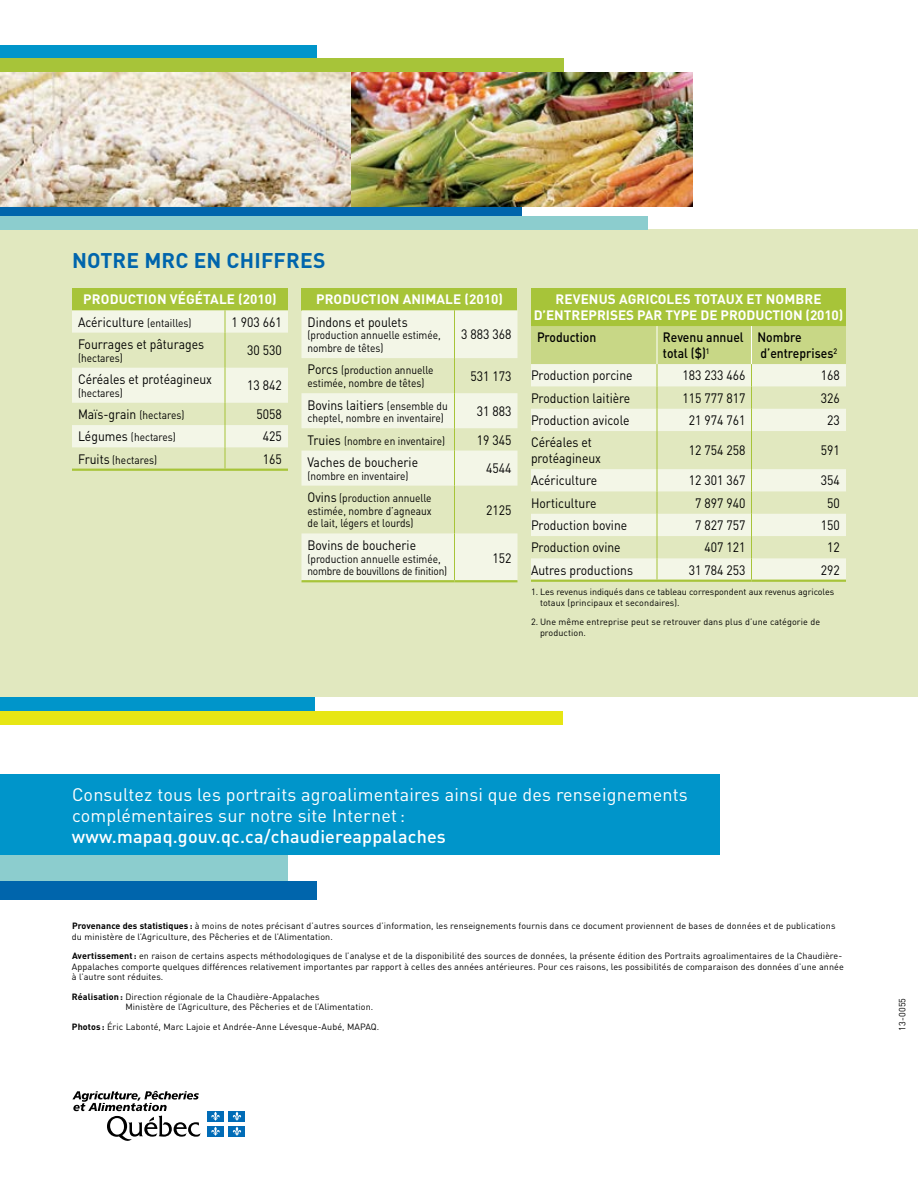
<style>
.page{position:relative;width:918px;height:1188px;background:#fff}
.page>*{position:absolute;margin:0;border:0;box-sizing:border-box;transform-origin:0 0}
.t1{font:700 21px "DINOT";letter-spacing:.01em;color:#0065ac}
.t2{font:18px/21px "DINOT";letter-spacing:.01em;color:#fff}
.TD{font:13.5px/15.8px "DINOT";color:#000;scale:.9 1}
.TH{font:700 13.5px/15.8px "DINOT";letter-spacing:.01em;color:#fff;text-align:center}
.TR{font:500 13.5px/15.8px "DINOT";color:#000;scale:.9 1}
.TD-2{font:11.25px/12.8px "DINOT";color:#000;scale:.9 1}
.TD-3{font:11.25px/12.8px "DINOT";letter-spacing:-.02em;color:#000;scale:.9 1}
.TR-2{font:9px/10.5px "DINOT";letter-spacing:.01em;color:#000}
.Note{font:9px/10.5px "DINOT";letter-spacing:.01em;color:#000}
.s1{font-size:11.25px}
.s2{font-size:13.5px}
.s3{font-weight:500}
.s4{font-weight:700}
</style>
<div class="page">
<div style="left:0;top:230px;width:918px;height:468px;background:#e1e8bf"></div>
<div style="left:0;top:207px;width:522px;height:9px;background:#0065ac"></div>
<div style="left:0;top:216px;width:648px;height:14px;background:#8ccdce"></div>
<div style="left:0;top:698px;width:315px;height:13px;background:#0095ca"></div>
<div style="left:0;top:711px;width:562px;height:13px;background:#e7e614"></div>
<div style="left:0;top:774px;width:720px;height:81px;background:#0095ca"></div>
<div style="left:0;top:855px;width:288px;height:27px;background:#8ccdce"></div>
<div style="left:0;top:882px;width:316px;height:18px;background:#0065ac"></div>
<div style="left:0;top:45px;width:316px;height:13px;background:#0095ca"></div>
<div style="left:0;top:58px;width:564px;height:14px;background:#a7c439"></div>
<img style="left:0;top:72px;width:693px;height:135px">
<div style="left:531px;top:288px;width:315px;height:38px;background:#a7c439"></div>
<svg style="left:531px;top:431px;width:315px;height:149px"></svg>
<hr style="left:531px;top:580px;width:126px;height:2px;background:#a7c439">
<hr style="left:657px;top:580px;width:95px;height:2px;background:#a7c439">
<hr style="left:752px;top:580px;width:94px;height:2px;background:#a7c439">
<svg style="left:531px;top:326px;width:315px;height:105px"></svg>
<hr style="left:657px;top:431px;width:1px;height:38px;background:#a7c439">
<hr style="left:751px;top:431px;width:1px;height:38px;background:#a7c439">
<svg style="left:657px;top:469px;width:1px;height:111px"></svg>
<svg style="left:751px;top:469px;width:1px;height:111px"></svg>
<div style="left:302px;top:288px;width:216px;height:22px;background:#a7c439"></div>
<svg style="left:302px;top:310px;width:216px;height:270px;fill:#f3f6e7"></svg>
<hr style="left:454px;top:310px;width:1px;height:48px;background:#a7c439">
<hr style="left:454px;top:358px;width:1px;height:35px;background:#a7c439">
<hr style="left:454px;top:393px;width:1px;height:35px;background:#a7c439">
<svg style="left:454px;top:428px;width:1px;height:23px"></svg>
<hr style="left:454px;top:451px;width:1px;height:35px;background:#a7c439">
<hr style="left:454px;top:486px;width:1px;height:47px;background:#a7c439">
<hr style="left:454px;top:533px;width:1px;height:47px;background:#a7c439">
<hr style="left:302px;top:580px;width:152px;height:2px;background:#a7c439">
<hr style="left:454px;top:580px;width:64px;height:2px;background:#a7c439">
<div style="left:72px;top:288px;width:216px;height:22px;background:#a7c439"></div>
<svg style="left:72px;top:310px;width:216px;height:159px"></svg>
<hr style="left:72px;top:469px;width:153px;height:2px;background:#a7c439">
<hr style="left:225px;top:469px;width:63px;height:2px;background:#a7c439">
<img style="left:72px;top:1090px;width:173px;height:51px">
<h3 class="t1" style="left:72px;top:246px;width:255px">NOTRE MRC EN CHIFFRES</h3>
<p class="TH" style="left:83px;top:291px;width:195px">PRODUCTION VÉGÉTALE (2010)</p>
<p class="TD" style="left:78px;top:313px;width:128px">Acériculture <span class="s1">(entailles)</span></p>
<p class="TD" style="left:232px;top:313px;width:58px">1 903 661</p>
<p class="TD" style="left:78px;top:336px;width:142px">Fourrages et pâturages</p>
<p class="TD-2" style="left:78px;top:351px;width:51px">(hectares)</p>
<p class="TD" style="left:247px;top:342px;width:40px">30 530</p>
<p class="TD" style="left:78px;top:371px;width:151px">Céréales et protéagineux</p>
<p class="TD-2" style="left:78px;top:386px;width:51px">(hectares)</p>
<p class="TD" style="left:247px;top:377px;width:40px">13 842</p>
<p class="TD" style="left:78px;top:406px;width:120px">Maïs-grain <span class="s1">(hectares)</span></p>
<p class="TD" style="left:257px;top:406px;width:30px">5058</p>
<p class="TD-2" style="left:78px;top:430px;width:110px"><span class="s2">Légumes</span> (hectares)</p>
<p class="TD" style="left:263px;top:428px;width:23px">425</p>
<p class="TD-2" style="left:78px;top:453px;width:90px"><span class="s2">Fruits</span> (hectares)</p>
<p class="TD" style="left:263px;top:450px;width:23px">165</p>
<p class="TH" style="left:316px;top:291px;width:188px">PRODUCTION ANIMALE (2010)</p>
<p class="TD" style="left:308px;top:313px;width:113px">Dindons et poulets</p>
<p class="TD-2" style="left:308px;top:328px;width:150px">(production annuelle estimée, nombre de têtes)</p>
<p class="TD" style="left:461px;top:326px;width:58px">3 883 368</p>
<p class="TD-2" style="left:308px;top:364px;width:142px"><span class="s2">Porcs</span> (production annuelle estimée, nombre de têtes)</p>
<p class="TD" style="left:470px;top:368px;width:47px">531 173</p>
<p class="TD" style="left:308px;top:396px;width:157px">Bovins laitiers <span class="s1">(ensemble du</span></p>
<p class="TD-2" style="left:308px;top:411px;width:153px">cheptel, nombre en inventaire)</p>
<p class="TD" style="left:477px;top:403px;width:40px">31 883</p>
<p class="TD-2" style="left:308px;top:434px;width:154px"><span class="s2">Truies</span> (nombre en inventaire)</p>
<p class="TD" style="left:477px;top:431px;width:40px">19 345</p>
<p class="TD" style="left:308px;top:454px;width:124px">Vaches de boucherie</p>
<p class="TD-2" style="left:308px;top:469px;width:114px">(nombre en inventaire)</p>
<p class="TD" style="left:486px;top:460px;width:30px">4544</p>
<p class="TD-2" style="left:307px;top:491px;width:140px;text-align:justify"><span class="s2">Ovins</span> (production annuelle estimée, nombre d’agneaux de lait, légers et lourds)</p>
<p class="TD" style="left:486px;top:501px;width:30px">2125</p>
<p class="TD" style="left:308px;top:536px;width:122px">Bovins de boucherie</p>
<p class="TD-3" style="left:308px;top:552px;width:157px">(production annuelle estimée, nombre de bouvillons de finition)</p>
<p class="TD" style="left:492px;top:549px;width:23px">152</p>
<p class="TH" style="left:534px;top:291px;width:311px">REVENUS AGRICOLES TOTAUX ET NOMBRE<br>D’ENTREPRISES PAR TYPE DE PRODUCTION (2010)</p>
<p class="TR" style="left:537px;top:329px;width:68px">Production</p>
<p class="TR" style="left:663px;top:329px;width:91px">Revenu annuel total ($)<sup>1</sup></p>
<p class="TR" style="left:758px;top:329px;width:90px">Nombre d’entreprises<sup>2</sup></p>
<p class="TD" style="left:531px;top:367px;width:114px">Production porcine</p>
<p class="TD" style="left:682px;top:367px;width:72px">183 233 466</p>
<p class="TD" style="left:821px;top:367px;width:23px">168</p>
<p class="TD" style="left:531px;top:389px;width:112px">Production laitière</p>
<p class="TD" style="left:682px;top:389px;width:72px">115 777 817</p>
<p class="TD" style="left:821px;top:389px;width:23px">326</p>
<p class="TD" style="left:531px;top:412px;width:111px">Production avicole</p>
<p class="TD" style="left:689px;top:412px;width:65px">21 974 761</p>
<p class="TD" style="left:827px;top:412px;width:16px">23</p>
<p class="TD" style="left:531px;top:434px;width:79px">Céréales et protéagineux</p>
<p class="TD" style="left:689px;top:442px;width:65px">12 754 258</p>
<p class="TD" style="left:821px;top:442px;width:23px">591</p>
<p class="TD" style="left:531px;top:472px;width:75px">Acériculture</p>
<p class="TD" style="left:689px;top:472px;width:65px">12 301 367</p>
<p class="TD" style="left:821px;top:472px;width:23px">354</p>
<p class="TD" style="left:531px;top:494px;width:74px">Horticulture</p>
<p class="TD" style="left:695px;top:494px;width:58px">7 897 940</p>
<p class="TD" style="left:827px;top:494px;width:16px">50</p>
<p class="TD" style="left:531px;top:517px;width:109px">Production bovine</p>
<p class="TD" style="left:695px;top:517px;width:58px">7 827 757</p>
<p class="TD" style="left:821px;top:517px;width:23px">150</p>
<p class="TD" style="left:531px;top:539px;width:101px">Production ovine</p>
<p class="TD" style="left:704px;top:539px;width:47px">407 121</p>
<p class="TD" style="left:827px;top:539px;width:16px">12</p>
<p class="TD" style="left:531px;top:561px;width:115px">Autres productions</p>
<p class="TD" style="left:689px;top:561px;width:65px">31 784 253</p>
<p class="TD" style="left:821px;top:561px;width:23px">292</p>
<p class="TR-2" style="left:540px;top:586px;width:296px;text-indent:-9px">1. Les revenus indiqués dans ce tableau correspondent aux revenus agricoles totaux (principaux et secondaires).</p>
<p class="Note" style="left:540px;top:616px;width:282px;text-indent:-9px">2. Une même entreprise peut se retrouver dans plus d’une catégorie de production.</p>
<p class="t2" style="left:72px;top:784px;width:617px">Consultez tous les portraits agroalimentaires ainsi que des renseignements complémentaires sur notre site Internet: <span class="s3">www.mapaq.gouv.qc.ca/chaudiereappalaches</span></p>
<p class="TR-2" style="left:72px;top:921px;width:765px"><span class="s4">Provenance des statistiques :</span> à moins de notes précisant d’autres sources d’information, les renseignements fournis dans ce document proviennent de bases de données et de publications du ministère de l’Agriculture, des Pêcheries et de l’Alimentation.</p>
<p class="TR-2" style="left:72px;top:951px;width:773px"><span class="s4">Avertissement:</span> en raison de certains aspects méthodologiques de l’analyse et de la disponibilité des sources de données, la présente édition des Portraits agroalimentaires de la Chaudière-<br>Appalaches comporte quelques différences relativement importantes par rapport à celles des années antérieures. Pour ces raisons, les possibilités de comparaison des données d’une année à l’autre sont réduites.</p>
<p class="TR-2" style="left:125px;top:991px;width:249px;text-indent:-53px"><span class="s4">Réalisation :</span> Direction régionale de la Chaudière-Appalaches<br>Ministère de l’Agriculture, des Pêcheries et de l’Alimentation.</p>
<p class="TR-2" style="left:72px;top:1021px;width:309px"><span class="s4">Photos :</span> Éric Labonté, Marc Lajoie et Andrée-Anne Lévesque-Aubé, MAPAQ.</p>
<p class="TR-2" style="left:897px;top:1030px;width:34px;rotate:-90deg">13-0055</p>
</div>
